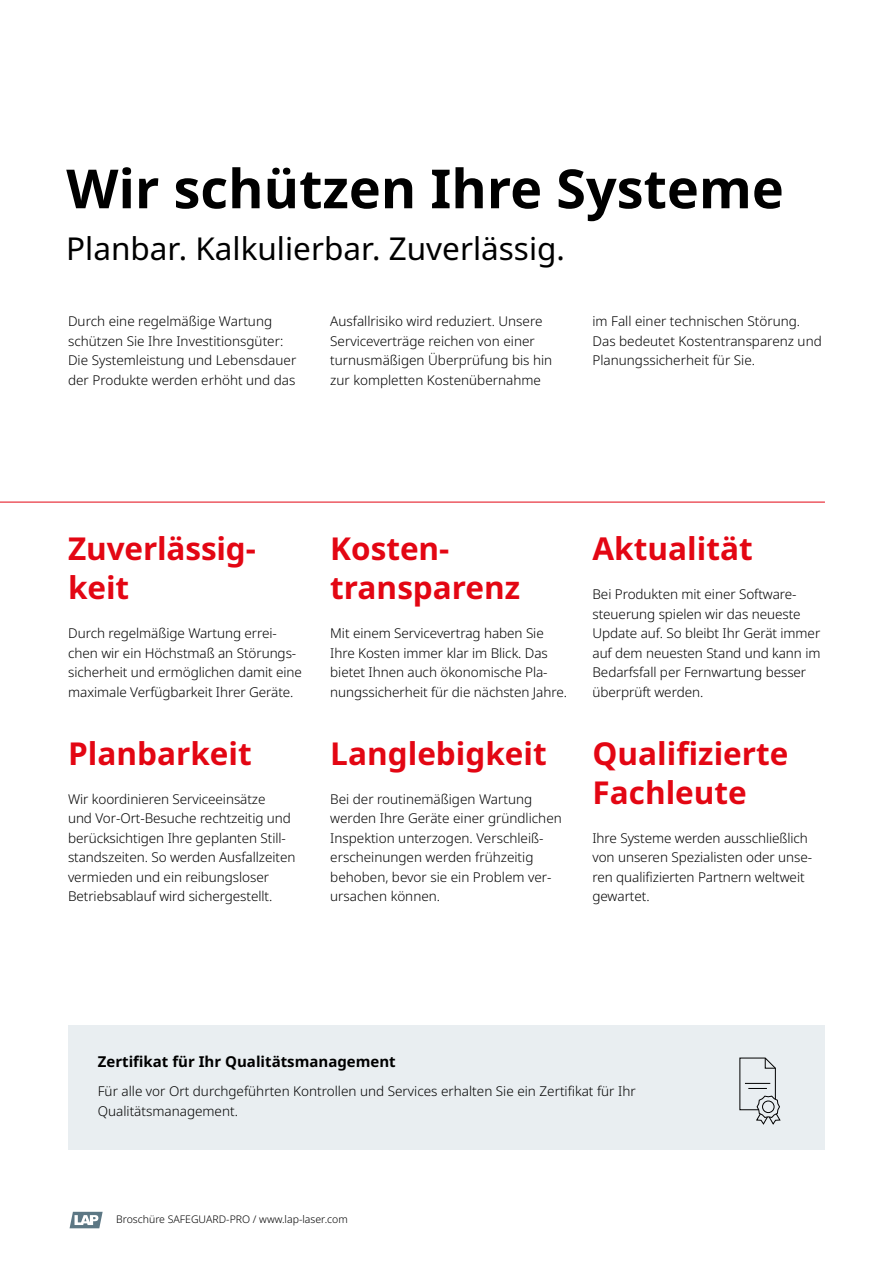
<style>
.page{position:relative;width:893px;height:1263px;background:#fff}
.page>*{position:absolute;margin:0;border:0;box-sizing:border-box;transform-origin:0 0}
.t1{font:700 54px "Noto Sans";color:#000}
.t2{font:700 31.5px/39px "Noto Sans";color:#e30613}
.t3{font:31.5px "Noto Sans";color:#000}
.t4{font:700 15px "Noto Sans";color:#000}
.t5{font:300 13.5px/19.5px "Noto Sans";letter-spacing:-.005em;color:#000}
.t6{font:300 10.5px "Noto Sans";color:#000}
</style>
<div class="page">
<svg style="left:70px;top:1212px;width:33px;height:16px"></svg>
<hr style="left:0;top:502px;width:825px;height:1px;background:#e30613">
<div style="left:68px;top:1025px;width:757px;height:125px;background:#e9eef1"></div>
<svg style="left:739px;top:1058px;width:42px;height:67px"></svg>
<h1 class="t1" style="left:66px;top:151px;width:719px">Wir schützen Ihre Systeme</h1>
<h2 class="t3" style="left:66px;top:227px;width:500px">Planbar. Kalkulierbar. Zuverlässig.</h2>
<p class="t5" style="left:68px;top:312px;width:230px">Durch eine regelmäßige Wartung schützen Sie Ihre Investitionsgüter:<br>Die Systemleistung und Lebensdauer der Produkte werden erhöht und das</p>
<p class="t5" style="left:330px;top:312px;width:224px">Ausfallrisiko wird reduziert. Unsere Serviceverträge reichen von einer turnusmäßigen Überprüfung bis hin zur kompletten Kostenübernahme</p>
<p class="t5" style="left:592px;top:312px;width:231px">im Fall einer technischen Störung.<br>Das bedeutet Kostentransparenz und<br>Planungssicherheit für Sie.</p>
<h2 class="t2" style="left:68px;top:530px;width:189px">Zuverlässig&shy;keit</h2>
<p class="t5" style="left:68px;top:624px;width:235px">Durch regelmäßige Wartung errei&shy;chen wir ein Höchstmaß an Störungs&shy;sicherheit und ermöglichen damit eine maximale Verfügbarkeit Ihrer Geräte.</p>
<h2 class="t2" style="left:68px;top:735px;width:185px">Planbarkeit</h2>
<p class="t5" style="left:68px;top:790px;width:229px">Wir koordinieren Serviceeinsätze<br>und Vor-Ort-Besuche rechtzeitig und berücksichtigen Ihre geplanten Still&shy;standszeiten. So werden Ausfallzeiten vermieden und ein reibungsloser Betriebsablauf wird sichergestellt.</p>
<h2 class="t2" style="left:330px;top:530px;width:192px">Kosten&shy;transparenz</h2>
<p class="t5" style="left:330px;top:624px;width:238px">Mit einem Servicevertrag haben Sie Ihre Kosten immer klar im Blick. Das bietet Ihnen auch ökonomische Pla&shy;nungssicherheit für die nächsten Jahre.</p>
<h2 class="t2" style="left:330px;top:735px;width:218px">Langlebigkeit</h2>
<p class="t5" style="left:330px;top:790px;width:233px">Bei der routinemäßigen Wartung werden Ihre Geräte einer gründlichen<br>Inspektion unterzogen. Verschleiß&shy;erscheinungen werden frühzeitig behoben, bevor sie ein Problem ver&shy;ursachen können.</p>
<h2 class="t2" style="left:592px;top:530px;width:162px">Aktualität</h2>
<p class="t5" style="left:592px;top:585px;width:230px">Bei Produkten mit einer Software&shy;steuerung spielen wir das neueste<br>Update auf. So bleibt Ihr Gerät immer auf dem neuesten Stand und kann im<br>Bedarfsfall per Fernwartung besser überprüft werden.</p>
<h2 class="t2" style="left:592px;top:735px;width:197px">Qualifizierte<br>Fachleute</h2>
<p class="t5" style="left:592px;top:829px;width:221px">Ihre Systeme werden ausschließlich von unseren Spezialisten oder unse&shy;ren qualifizierten Partnern weltweit gewartet.</p>
<p class="t4" style="left:98px;top:1051px;width:299px">Zertifikat für Ihr Qualitätsmanagement</p>
<p class="t5" style="left:98px;top:1082px;width:539px">Für alle vor Ort durchgeführten Kontrollen und Services erhalten Sie ein Zertifikat für Ihr<br>Qualitätsmanagement.</p>
<p class="t6" style="left:116px;top:1212px;width:233px">Broschüre SAFEGUARD-PRO / www.lap-laser.com</p>
</div>
